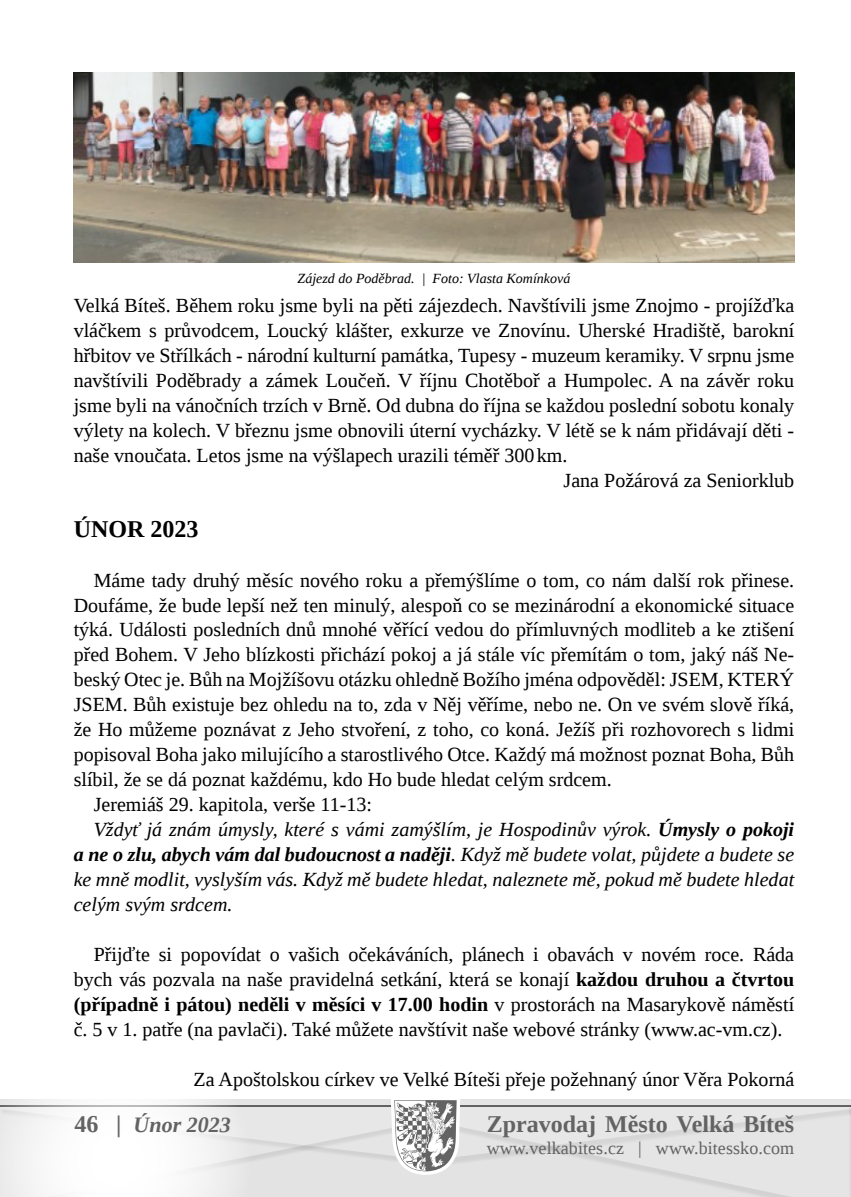
<style>
.page{position:relative;width:851px;height:1197px;background:#fff}
.page>*{position:absolute;margin:0;border:0;box-sizing:border-box;transform-origin:0 0}
.t1{font:700 24px "Liberation Serif";color:#646363}
.t2{font:700 24px "Liberation Serif";color:#000}
.t3{font:italic 700 22px "Liberation Serif";color:#646363}
.t4{font:20px/25px "Liberation Serif";color:#000;text-align:justify}
.t5{font:italic 20px "Liberation Serif";color:#000}
.t6{font:italic 700 20px "Liberation Serif";color:#000}
.t7{font:18px "Liberation Serif";letter-spacing:.005em;color:#646363}
.t8{font:italic 14px "Liberation Serif";color:#000}
.s1{font-weight:700}
.s2{font-weight:400}
.s3{font-style:normal;font-size:24px}
</style>
<div class="page">
<svg style="left:0;top:1099px;width:851px;height:97px"></svg>
<img style="left:74px;top:73px;width:720px;height:189px">
<p class="t8" style="left:297px;top:269px;width:274px">Zájezd do Poděbrad. | Foto: Vlasta Komínková</p>
<p class="t4" style="left:74px;top:293px;width:722px">Velká Bíteš. Během roku jsme byli na pěti zájezdech. Navštívili jsme Znojmo - projížďka</p>
<p class="t4" style="left:74px;top:317px;width:722px">vláčkem s průvodcem, Loucký klášter, exkurze ve Znovínu. Uherské Hradiště, barokní</p>
<p class="t4" style="left:74px;top:342px;width:721px">hřbitov ve Střílkách - národní kulturní památka, Tupesy - muzeum keramiky. V srpnu jsme</p>
<p class="t4" style="left:74px;top:367px;width:721px">navštívili Poděbrady a zámek Loučeň. V říjnu Chotěboř a Humpolec. A na závěr roku</p>
<p class="t4" style="left:74px;top:392px;width:721px">jsme byli na vánočních trzích v Brně. Od dubna do října se každou poslední sobotu konaly</p>
<p class="t4" style="left:74px;top:417px;width:722px">výlety na kolech. V březnu jsme obnovili úterní vycházky. V létě se k nám přidávají děti -</p>
<p class="t4" style="left:74px;top:442px;width:495px">naše vnoučata. Letos jsme na výšlapech urazili téměř 300km.</p>
<p class="t4" style="left:563px;top:467px;width:232px">Jana Požárová za Seniorklub</p>
<p class="t2" style="left:74px;top:512px;width:126px">ÚNOR 2023</p>
<p class="t4" style="left:94px;top:567px;width:702px">Máme tady druhý měsíc nového roku a přemýšlíme o tom, co nám další rok přinese.</p>
<p class="t4" style="left:74px;top:592px;width:721px">Doufáme, že bude lepší než ten minulý, alespoň co se mezinárodní a ekonomické situace</p>
<p class="t4" style="left:74px;top:617px;width:722px">týká. Události posledních dnů mnohé věřící vedou do přímluvných modliteb a ke ztišení</p>
<p class="t4" style="left:74px;top:642px;width:721px">před Bohem. V Jeho blízkosti přichází pokoj a já stále víc přemítám o tom, jaký náš Ne-</p>
<p class="t4" style="left:74px;top:667px;width:721px">beský Otec je. Bůh na Mojžíšovu otázku ohledně Božího jména odpověděl: JSEM, KTERÝ</p>
<p class="t4" style="left:74px;top:692px;width:721px">JSEM. Bůh existuje bez ohledu na to, zda v Něj věříme, nebo ne. On ve svém slově říká,</p>
<p class="t4" style="left:74px;top:717px;width:721px">že Ho můžeme poznávat z Jeho stvoření, z toho, co koná. Ježíš při rozhovorech s lidmi</p>
<p class="t4" style="left:74px;top:742px;width:722px">popisoval Boha jako milujícího a starostlivého Otce. Každý má možnost poznat Boha, Bůh</p>
<p class="t4" style="left:74px;top:766px;width:539px">slíbil, že se dá poznat každému, kdo Ho bude hledat celým srdcem.</p>
<p class="t4" style="left:94px;top:791px;width:280px">Jeremiáš 29. kapitola, verše 11-13:</p>
<p class="t5" style="left:94px;top:816px;width:701px">Vždyť já znám úmysly, které s vámi zamýšlím, je Hospodinův výrok. <span class="s1">Úmysly o pokoji</span></p>
<p class="t6" style="left:74px;top:841px;width:722px">a ne o zlu, abych vám dal budoucnost a naději<span class="s2">. Když mě budete volat, půjdete a budete se</span></p>
<p class="t5" style="left:74px;top:866px;width:722px">ke mně modlit, vyslyším vás. Když mě budete hledat, naleznete mě, pokud mě budete hledat</p>
<p class="t5" style="left:74px;top:891px;width:160px">celým svým srdcem.</p>
<p class="t4" style="left:74px;top:941px;width:722px;text-indent:20px">Přijďte si popovídat o vašich očekáváních, plánech i obavách v novém roce. Ráda bych vás pozvala na naše pravidelná setkání, která se konají <span class="s1">každou druhou a čtvrtou (případně i pátou) neděli v měsíci v 17.00 hodin</span> v prostorách na Masarykově náměstí č. 5 v 1. patře (na pavlači). Také můžete navštívit naše webové stránky (www.ac-vm.cz).</p>
<p class="t4" style="left:193px;top:1066px;width:602px">Za Apoštolskou církev ve Velké Bíteši přeje požehnaný únor Věra Pokorná</p>
<p class="t3" style="left:74px;top:1110px;width:158px"><span class="s3">46 |</span> Únor 2023</p>
<p class="t1" style="left:486px;top:1107px;width:309px">Zpravodaj Město Velká Bíteš</p>
<p class="t7" style="left:486px;top:1135px;width:309px">www.velkabites.cz | www.bitessko.com</p>
</div>
